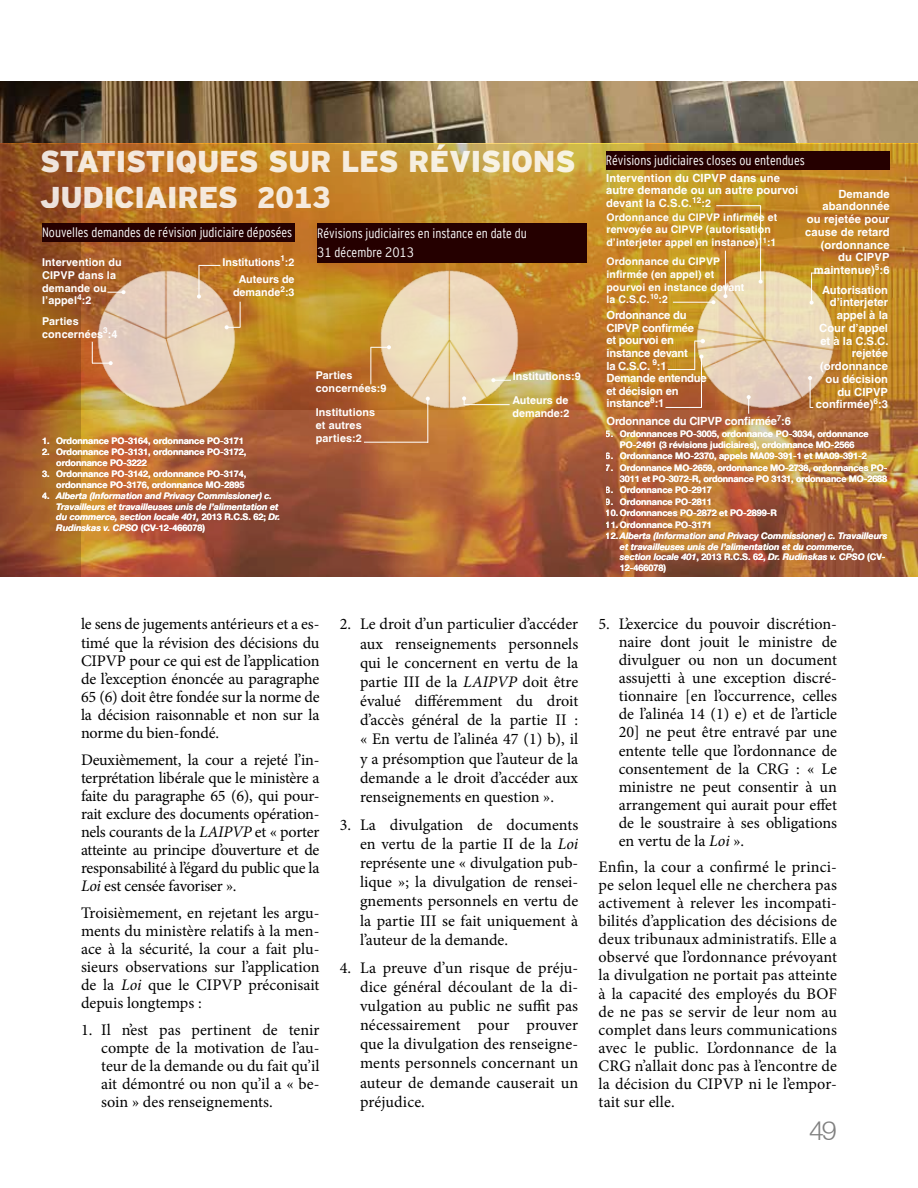
<style>
.page{position:relative;width:918px;height:1188px;background:#fff}
.page>*{position:absolute;margin:0;border:0;box-sizing:border-box;transform-origin:0 0}
.t1{font:900 30px/36px "Interstate Mono";letter-spacing:-.01em;color:#fff}
.t2{font:300 27px "Helvetica Neue LT";color:#808080}
.t3{font:16.2px/18px "Minion Pro";color:#000;text-align:justify}
.t4{font:13.5px/18.3px "Interstate Cond Mono Lgt";color:#fff}
.t5{font:700 11.25px/12.8px "Helvetica LT";color:#fff;text-align:right}
.t6{font:700 11.25px/12.6px "Helvetica LT";letter-spacing:-.02em;color:#fff}
.t7{font:700 10.8px/12.9px "Helvetica LT";letter-spacing:.01em;color:#fff}
.t8{font:700 10.5px/12.6px "Helvetica LT";letter-spacing:.01em;color:#fff}
.t9{font:700 9px/10.5px "Helvetica Neue LT";color:#fff;text-align:right}
.t10{font:italic 700 9px/10.5px "Helvetica Neue LT";color:#fff}
.s1{font-style:normal}
.s2{font-style:italic}
.s3{font-size:10.8px}
</style>
<div class="page">
<img style="left:81px;top:81px;width:837px;height:63px">
<svg style="left:81px;top:144px;width:837px;height:433px;background:#b6742f"></svg>
<svg style="left:0;top:81px;width:81px;height:496px;background:#8a4b20"></svg>
<img style="left:93px;top:267px;width:146px;height:146px">
<svg style="left:107px;top:290px;width:19px;height:4px"></svg>
<svg style="left:199px;top:265px;width:21px;height:1px"></svg>
<hr style="left:198px;top:265px;width:1px;height:32px;background:#fff">
<svg style="left:197px;top:294px;width:4px;height:5px"></svg>
<svg style="left:225px;top:302px;width:16px;height:27px"></svg>
<svg style="left:92px;top:342px;width:21px;height:23px"></svg>
<div style="left:42px;top:223px;width:253px;height:18px;background:#250000"></div>
<img style="left:377px;top:267px;width:146px;height:146px">
<svg style="left:491px;top:378px;width:20px;height:4px"></svg>
<hr style="left:464px;top:404px;width:46px;height:1px;background:#fff">
<svg style="left:462px;top:396px;width:4px;height:9px"></svg>
<hr style="left:364px;top:442px;width:64px;height:1px;background:#fff">
<hr style="left:427px;top:399px;width:1px;height:44px;background:#fff">
<svg style="left:426px;top:397px;width:4px;height:4px"></svg>
<hr style="left:370px;top:347px;width:1px;height:37px;background:#fff">
<svg style="left:371px;top:345px;width:20px;height:4px"></svg>
<div style="left:317px;top:223px;width:270px;height:40px;background:#250000"></div>
<img style="left:692px;top:267px;width:146px;height:146px">
<div style="left:606px;top:151px;width:284px;height:18px;background:#250000"></div>
<hr style="left:760px;top:206px;width:1px;height:76px;background:#fff">
<svg style="left:759px;top:280px;width:4px;height:4px"></svg>
<hr style="left:716px;top:205px;width:45px;height:1px;background:#fff">
<hr style="left:725px;top:251px;width:1px;height:45px;background:#fff">
<svg style="left:723px;top:294px;width:4px;height:4px"></svg>
<hr style="left:673px;top:302px;width:40px;height:1px;background:#fff">
<svg style="left:711px;top:300px;width:4px;height:4px"></svg>
<hr style="left:665px;top:407px;width:36px;height:1px;background:#fff">
<hr style="left:701px;top:357px;width:1px;height:51px;background:#fff">
<svg style="left:668px;top:339px;width:37px;height:31px"></svg>
<hr style="left:810px;top:378px;width:1px;height:30px;background:#fff">
<svg style="left:808px;top:376px;width:4px;height:4px"></svg>
<svg style="left:812px;top:273px;width:19px;height:1px"></svg>
<hr style="left:811px;top:273px;width:1px;height:30px;background:#fff">
<svg style="left:810px;top:301px;width:4px;height:4px"></svg>
<svg style="left:747px;top:395px;width:4px;height:19px"></svg>
<h1 class="t1" style="left:40px;top:143px;width:537px">STATISTIQUES SUR LES RÉVISIONS<br>JUDICIAIRES 2013</h1>
<p class="t4" style="left:42px;top:223px;width:252px">Nouvelles demandes de révision judiciaire déposées</p>
<p class="t7" style="left:42px;top:255px;width:81px">Intervention du<br>CIPVP dans la demande ou l’appel<sup>4</sup>:2</p>
<p class="t7" style="left:42px;top:314px;width:77px">Parties concernées<sup>3</sup>:4</p>
<p class="t7" style="left:222px;top:253px;width:74px;line-height:17.7px;text-align:right">Institutions<sup>1</sup>:2<br>Auteurs de</p>
<p class="t7" style="left:233px;top:286px;width:63px">demande<sup>2</sup>:3</p>
<p class="t9" style="left:42px;top:435px;width:203px">1. Ordonnance PO-3164, ordonnance PO-3171</p>
<p class="t9" style="left:56px;top:447px;width:192px;text-align:left;text-indent:-14px">2. Ordonnance PO-3131, ordonnance PO-3172, ordonnance PO-3222</p>
<p class="t9" style="left:42px;top:469px;width:206px">3. Ordonnance PO-3142, ordonnance PO-3174, ordonnance PO-3176, ordonnance MO-2895</p>
<p class="t10" style="left:56px;top:491px;width:226px;text-indent:-14px"><span class="s1">4.</span> Alberta (Information and Privacy Commissioner) c.<br>Travailleurs et travailleuses unis de l’alimentation et du commerce, section locale 401, <span class="s1">2013 R.C.S. 62;</span> Dr.<br>Rudinskas v. CPSO <span class="s1">(CV-12-466078)</span></p>
<p class="t4" style="left:317px;top:224px;width:211px">Révisions judiciaires en instance en date du<br>31 décembre 2013</p>
<p class="t7" style="left:316px;top:369px;width:72px">Parties concernées:9</p>
<p class="t7" style="left:316px;top:406px;width:61px">Institutions et autres parties:2</p>
<p class="t7" style="left:513px;top:370px;width:69px">Institutions:9</p>
<p class="t7" style="left:512px;top:394px;width:59px">Auteurs de demande:2</p>
<p class="t3" style="left:81px;top:615px;width:240px">le sens de jugements antérieurs et a es&shy;timé que la révision des décisions du CIPVP pour ce qui est de l’application de l’exception énoncée au paragraphe 65 (6) doit être fondée sur la norme de la décision raisonnable et non sur la norme du bien-fondé.</p>
<p class="t3" style="left:81px;top:750px;width:240px">Deuxièmement, la cour a rejeté l’in&shy;terprétation libérale que le ministère a faite du paragraphe 65 (6), qui pour&shy;rait exclure des documents opération&shy;nels courants de la <span class="s2">LAIPVP</span> et « porter atteinte au principe d’ouverture et de responsabilité à l’égard du public que la <span class="s2">Loi</span> est censée favoriser ».</p>
<p class="t3" style="left:81px;top:904px;width:240px">Troisièmement, en rejetant les argu&shy;ments du ministère relatifs à la men&shy;ace à la sécurité, la cour a fait plu&shy;sieurs observations sur l’application de la <span class="s2">Loi</span> que le CIPVP préconisait depuis longtemps :</p>
<p class="t3" style="left:101px;top:1021px;width:220px;text-indent:-20px">1. Il n’est pas pertinent de tenir compte de la motivation de l’au&shy;teur de la demande ou du fait qu’il ait démontré ou non qu’il a « be&shy;soin » des renseignements.</p>
<p class="t3" style="left:360px;top:615px;width:220px;line-height:19.2px;text-indent:-20px">2. Le droit d’un particulier d’accéder aux renseignements personnels qui le concernent en vertu de la partie III de la <span class="s2">LAIPVP</span> doit être évalué différemment du droit d’accès général de la partie II : « En vertu de l’alinéa 47 (1) b), il y a présomption que l’auteur de la demande a le droit d’accéder aux renseignements en question ».</p>
<p class="t3" style="left:360px;top:815px;width:220px;line-height:19.2px;text-indent:-20px">3. La divulgation de documents en vertu de la partie II de la <span class="s2">Loi </span>représente une « divulgation pub&shy;lique »; la divulgation de rensei&shy;gnements personnels en vertu de la partie III se fait uniquement à l’auteur de la demande.</p>
<p class="t3" style="left:360px;top:958px;width:220px;line-height:19.2px;text-indent:-20px">4. La preuve d’un risque de préju&shy;dice général découlant de la di&shy;vulgation au public ne suffit pas nécessairement pour prouver que la divulgation des renseigne&shy;ments personnels concernant un auteur de demande causerait un préjudice.</p>
<p class="t4" style="left:606px;top:151px;width:200px">Révisions judiciaires closes ou entendues</p>
<p class="t5" style="left:606px;top:171px;width:194px;text-align:left">Intervention du CIPVP dans une autre demande ou un autre pourvoi devant la C.S.<span class="s3">C.</span><sup>12</sup><span class="s3">:2</span></p>
<p class="t8" style="left:606px;top:211px;width:172px">Ordonnance du CIPVP infirmée et renvoyée au CIPVP (autorisation d’interjeter appel en instance)<sup>11</sup>:1</p>
<p class="t8" style="left:606px;top:255px;width:140px">Ordonnance du CIPVP infirmée (en appel) et pourvoi en instance devant la C.S.C.<sup>10</sup>:2</p>
<p class="t6" style="left:606px;top:308px;width:102px">Ordonnance du<br>CIPVP confirmée<br>et pourvoi en instance devant<br>la C.S.C. <sup>9</sup>:1<br>Demande entendue et décision en instance<sup>8</sup>:1</p>
<p class="t6" style="left:606px;top:415px;width:186px">Ordonnance du CIPVP confirmée<sup>7</sup>:6</p>
<p class="t5" style="left:805px;top:187px;width:86px">Demande abandonnée<br>ou rejetée pour cause de retard (ordonnance du CIPVP maintenue)<sup>5</sup>:6</p>
<p class="t5" style="left:816px;top:283px;width:74px">Autorisation d’interjeter appel à la<br>Cour d’appel et à la C.S.C. rejetée (ordonnance ou décision du CIPVP confirmée)<sup>6</sup>:3</p>
<p class="t9" style="left:606px;top:429px;width:264px;text-align:center">5. Ordonnances PO-3005, ordonnance PO-3034, ordonnance<br>PO-2491 (3 révisions judiciaires), ordonnance MO-2566</p>
<p class="t9" style="left:606px;top:451px;width:262px">6. Ordonnance MO-2370, appels MA09-391-1 et MA09-391-2</p>
<p class="t9" style="left:606px;top:462px;width:283px">7. Ordonnance MO-2659, ordonnance MO-2738, ordonnances PO-<br>3011 et PO-3072-R, ordonnance PO 3131, ordonnance MO-2688</p>
<p class="t9" style="left:606px;top:484px;width:108px">8. Ordonnance PO-2917</p>
<p class="t9" style="left:606px;top:496px;width:108px">9. Ordonnance PO-2811</p>
<p class="t9" style="left:606px;top:508px;width:173px">10. Ordonnances PO-2872 et PO-2899-R</p>
<p class="t9" style="left:606px;top:519px;width:108px">11. Ordonnance PO-3171</p>
<p class="t10" style="left:620px;top:531px;width:269px;text-indent:-14px"><span class="s1">12.</span> Alberta (Information and Privacy Commissioner) c. Travailleurs et travailleuses unis de l’alimentation et du commerce, section locale 401<span class="s1">, 2013 R.C.S. 62,</span> Dr. Rudinskas v. CPSO <span class="s1">(CV-12-466078)</span></p>
<p class="t3" style="left:619px;top:615px;width:220px;text-indent:-20px">5. L’exercice du pouvoir discrétion&shy;naire dont jouit le ministre de divulguer ou non un document assujetti à une exception discré&shy;tionnaire [en l’occurrence, celles de l’alinéa 14 (1) e) et de l’article 20] ne peut être entravé par une entente telle que l’ordonnance de consentement de la CRG : « Le ministre ne peut consentir à un arrangement qui aurait pour effet de le soustraire à ses obligations en vertu de la <span class="s2">Loi</span> ».</p>
<p class="t3" style="left:599px;top:858px;width:240px">Enfin, la cour a confirmé le princi&shy;pe selon lequel elle ne cherchera pas activement à relever les incompati&shy;bilités d’application des décisions de deux tribunaux administratifs. Elle a observé que l’ordonnance prévoyant la divulgation ne portait pas atteinte à la capacité des employés du BOF de ne pas se servir de leur nom au complet dans leurs communications avec le public. L’ordonnance de la CRG n’allait donc pas à l’encontre de la décision du CIPVP ni le l’empor&shy;tait sur elle.</p>
<h2 class="t2" style="left:809px;top:1114px;width:29px">49</h2>
</div>
